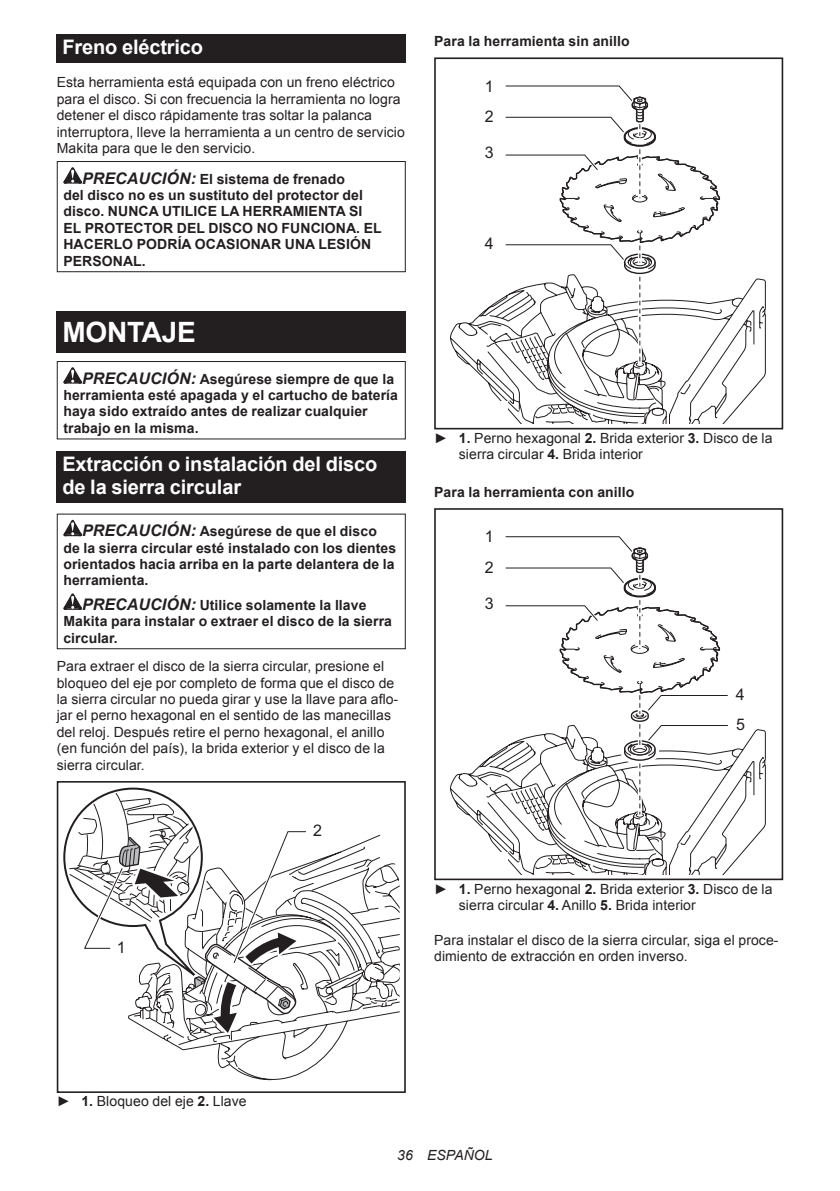
<style>
.page{position:relative;width:840px;height:1191px;background:#fff}
.page>*{position:absolute;margin:0;border:0;box-sizing:border-box;transform-origin:0 0}
.t1{font:700 28px "Arial";letter-spacing:-.01em;color:#fff}
.t2{font:700 20px/23.4px "Arial";letter-spacing:-.01em;color:#fff}
.t3{font:16px/30px "Arial";color:#231f20}
.t4{font:14px/16.4px "Arial";letter-spacing:.005em;color:#231f20}
.t5{font:700 14px/16.4px "Arial";letter-spacing:.005em;color:#231f20}
.t6{font:italic 14px "Arial";letter-spacing:.005em;color:#231f20}
.s1{font-style:italic;font-size:16px}
.s2{font-weight:700}
</style>
<div class="page">
<div style="left:57px;top:34px;width:348px;height:29px;background:#231f20"></div>
<svg style="left:63px;top:167px;width:19px;height:17px"></svg>
<div style="left:57px;top:161px;width:348px;height:111px;border:1px solid #231f20"></div>
<div style="left:57px;top:312px;width:348px;height:41px;background:#231f20"></div>
<svg style="left:63px;top:367px;width:19px;height:16px"></svg>
<div style="left:57px;top:361px;width:348px;height:78px;border:1px solid #231f20"></div>
<div style="left:57px;top:451px;width:348px;height:52px;background:#231f20"></div>
<svg style="left:63px;top:520px;width:19px;height:16px"></svg>
<svg style="left:63px;top:593px;width:19px;height:17px"></svg>
<div style="left:57px;top:513px;width:348px;height:136px;border:1px solid #231f20"></div>
<svg style="left:384px;top:864px;width:15px;height:151px"></svg>
<div style="left:57px;top:781px;width:348px;height:312px;border:2px solid #231f20"></div>
<svg style="left:62px;top:787px;width:322px;height:306px"></svg>
<svg style="left:450px;top:278px;width:315px;height:146px"></svg>
<div style="left:434px;top:401px;width:73px;height:28px;background:#fff"></div>
<div style="left:434px;top:57px;width:348px;height:372px;border:2px solid #231f20"></div>
<svg style="left:502px;top:85px;width:218px;height:278px"></svg>
<svg style="left:450px;top:729px;width:315px;height:145px"></svg>
<div style="left:434px;top:852px;width:73px;height:28px;background:#fff"></div>
<div style="left:434px;top:508px;width:348px;height:372px;border:2px solid #231f20"></div>
<svg style="left:502px;top:536px;width:228px;height:278px"></svg>
<h2 class="t2" style="left:62px;top:36px;width:142px">Freno eléctrico</h2>
<p class="t4" style="left:57px;top:74px;width:349px">Esta herramienta está equipada con un freno eléctrico para el disco. Si con frecuencia la herramienta no logra detener el disco rápidamente tras soltar la palanca interruptora, lleve la herramienta a un centro de servicio Makita para que le den servicio.</p>
<p class="t5" style="left:63px;top:171px;width:319px;text-indent:19px"><span class="s1">PRECAUCIÓN:</span> El sistema de frenado<br>del disco no es un sustituto del protector del disco. NUNCA UTILICE LA HERRAMIENTA SI EL PROTECTOR DEL DISCO NO FUNCIONA. EL HACERLO PODRÍA OCASIONAR UNA LESIÓN PERSONAL.</p>
<h1 class="t1" style="left:62px;top:313px;width:135px">MONTAJE</h1>
<p class="t5" style="left:63px;top:371px;width:336px;text-indent:19px"><span class="s1">PRECAUCIÓN:</span> Asegúrese siempre de que la herramienta esté apagada y el cartucho de batería haya sido extraído antes de realizar cualquier trabajo en la misma.</p>
<h2 class="t2" style="left:62px;top:453px;width:316px">Extracción o instalación del disco de la sierra circular</h2>
<p class="t5" style="left:63px;top:523px;width:334px;text-indent:19px"><span class="s1">PRECAUCIÓN:</span> Asegúrese de que el disco de la sierra circular esté instalado con los dientes orientados hacia arriba en la parte delantera de la herramienta.</p>
<p class="t5" style="left:63px;top:597px;width:330px;text-indent:19px"><span class="s1">PRECAUCIÓN:</span> Utilice solamente la llave<br>Makita para instalar o extraer el disco de la sierra circular.</p>
<p class="t4" style="left:57px;top:658px;width:343px">Para extraer el disco de la sierra circular, presione el bloqueo del eje por completo de forma que el disco de la sierra circular no pueda girar y use la llave para aflo&shy;jar el perno hexagonal en el sentido de las manecillas del reloj. Después retire el perno hexagonal, el anillo (en función del país), la brida exterior y el disco de la sierra circular.</p>
<p class="t3" style="left:117px;top:932px;width:10px">1</p>
<p class="t3" style="left:313px;top:815px;width:10px">2</p>
<p class="t5" style="left:434px;top:33px;width:197px">Para la herramienta sin anillo</p>
<p class="t3" style="left:484px;top:71px;width:10px">1</p>
<p class="t3" style="left:484px;top:101px;width:10px">2</p>
<p class="t3" style="left:484px;top:138px;width:10px">3</p>
<p class="t3" style="left:484px;top:229px;width:10px">4</p>
<p class="t4" style="left:458px;top:430px;width:315px;text-indent:-25px">► <span class="s2">1.</span> Perno hexagonal <span class="s2">2.</span> Brida exterior <span class="s2">3.</span> Disco de la sierra circular <span class="s2">4.</span> Brida interior</p>
<p class="t5" style="left:434px;top:484px;width:201px">Para la herramienta con anillo</p>
<p class="t3" style="left:484px;top:522px;width:10px">1</p>
<p class="t3" style="left:484px;top:552px;width:10px">2</p>
<p class="t3" style="left:484px;top:589px;width:10px">3</p>
<p class="t3" style="left:735px;top:679px;width:11px">4<br>5</p>
<p class="t4" style="left:458px;top:880px;width:315px;text-indent:-25px">► <span class="s2">1.</span> Perno hexagonal <span class="s2">2.</span> Brida exterior <span class="s2">3.</span> Disco de la sierra circular <span class="s2">4.</span> Anillo <span class="s2">5.</span> Brida interior</p>
<p class="t4" style="left:434px;top:931px;width:346px">Para instalar el disco de la sierra circular, siga el proce&shy;dimiento de extracción en orden inverso.</p>
<p class="t4" style="left:57px;top:1093px;width:191px">► <span class="s2">1.</span> Bloqueo del eje <span class="s2">2.</span> Llave</p>
<p class="t6" style="left:397px;top:1146px;width:97px">36 ESPAÑOL</p>
</div>
